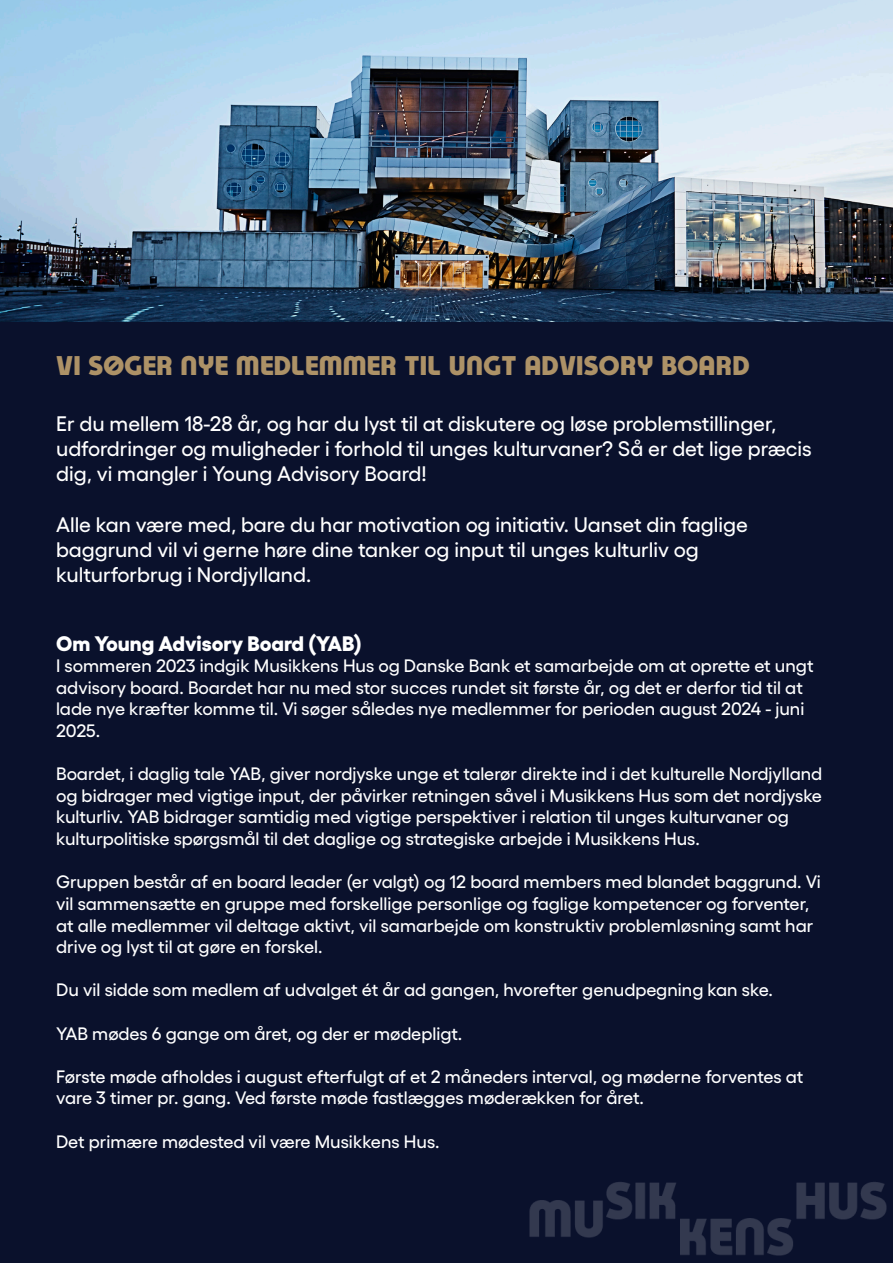
<style>
.page{position:relative;width:893px;height:1263px;background:#0a112c}
.page>*{position:absolute;margin:0;border:0;box-sizing:border-box;transform-origin:0 0}
.t1{font:27px "Musikkens Hus Headline";color:#ad9267}
.t2{font:500 21px/25.2px "MH Gellix";color:#fff}
.t3{font:800 21px "MH Gellix";color:#fff}
.t4{font:500 18px/21.6px "MH Gellix";color:#fff}
</style>
<div class="page">
<img style="left:0;top:0;width:893px;height:321px">
<img style="left:529px;top:1182px;width:358px;height:74px">
<p class="t1" style="left:56px;top:350px;width:695px">VI SØGER NYE MEDLEMMER TIL UNGT ADVISORY BOARD</p>
<p class="t2" style="left:56px;top:409px;width:757px">Er du mellem 18-28 år, og har du lyst til at diskutere og løse problemstillinger, udfordringer og muligheder i forhold til unges kulturvaner? Så er det lige præcis dig, vi mangler i Young Advisory Board!</p>
<p class="t2" style="left:56px;top:510px;width:693px">Alle kan være med, bare du har motivation og initiativ. Uanset din faglige baggrund vil vi gerne høre dine tanker og input til unges kulturliv og kulturforbrug i Nordjylland.</p>
<p class="t3" style="left:56px;top:626px;width:307px">Om Young Advisory Board (YAB)</p>
<p class="t4" style="left:56px;top:653px;width:759px">I sommeren 2023 indgik Musikkens Hus og Danske Bank et samarbejde om at oprette et ungt advisory board. Boardet har nu med stor succes rundet sit første år, og det er derfor tid til at lade nye kræfter komme til. Vi søger således nye medlemmer for perioden august 2024 - juni 2025.</p>
<p class="t4" style="left:56px;top:761px;width:768px">Boardet, i daglig tale YAB, giver nordjyske unge et talerør direkte ind i det kulturelle Nordjylland og bidrager med vigtige input, der påvirker retningen såvel i Musikkens Hus som det nordjyske kulturliv. YAB bidrager samtidig med vigtige perspektiver i relation til unges kulturvaner og kulturpolitiske spørgsmål til det daglige og strategiske arbejde i Musikkens Hus.</p>
<p class="t4" style="left:56px;top:869px;width:766px">Gruppen består af en board leader (er valgt) og 12 board members med blandet baggrund. Vi vil sammensætte en gruppe med forskellige personlige og faglige kompetencer og forventer, at alle medlemmer vil deltage aktivt, vil samarbejde om konstruktiv problemløsning samt har drive og lyst til at gøre en forskel.</p>
<p class="t4" style="left:56px;top:977px;width:718px">Du vil sidde som medlem af udvalget ét år ad gangen, hvorefter genudpegning kan ske.</p>
<p class="t4" style="left:56px;top:1020px;width:408px">YAB mødes 6 gange om året, og der er mødepligt.</p>
<p class="t4" style="left:56px;top:1064px;width:749px">Første møde afholdes i august efterfulgt af et 2 måneders interval, og møderne forventes at vare 3 timer pr. gang. Ved første møde fastlægges møderækken for året.</p>
<p class="t4" style="left:56px;top:1128px;width:385px">Det primære mødested vil være Musikkens Hus.</p>
</div>
